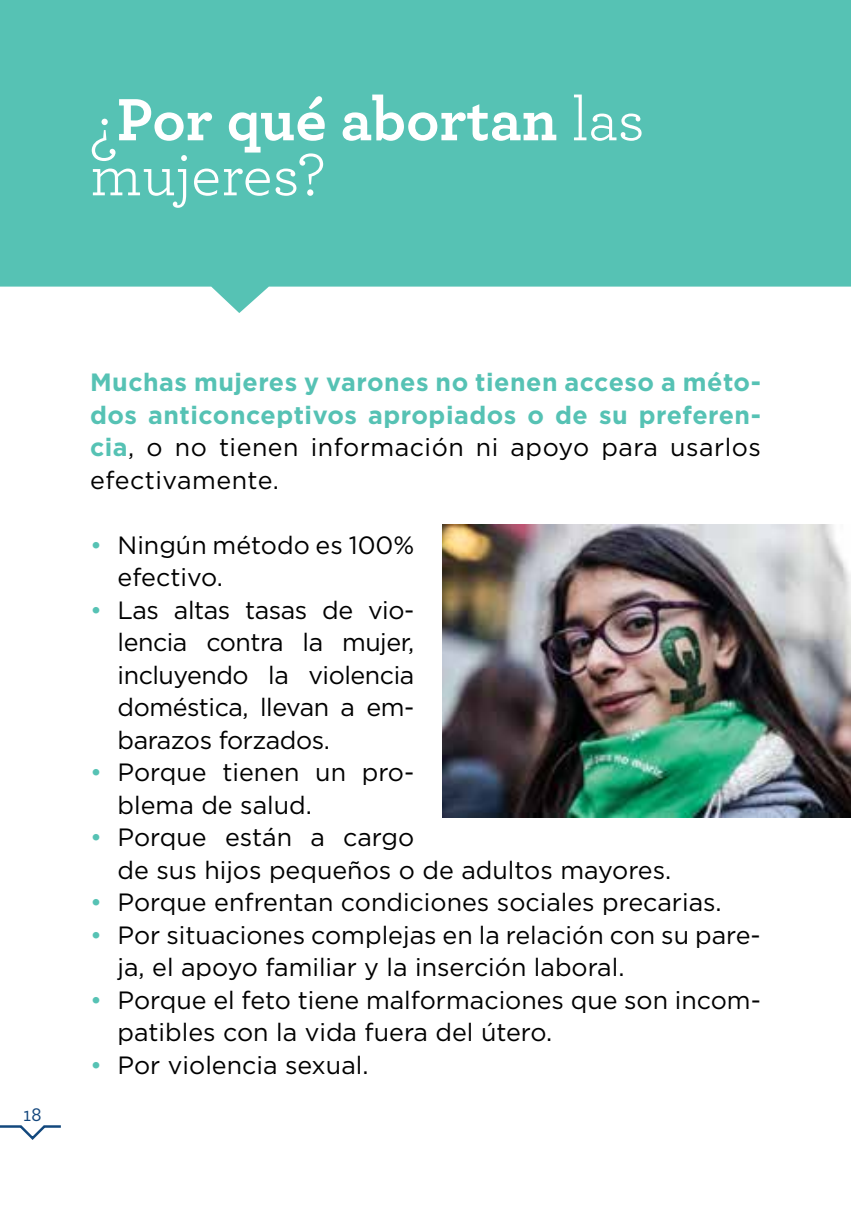
<style>
.page{position:relative;width:851px;height:1205px;background:#fff}
.page>*{position:absolute;margin:0;border:0;box-sizing:border-box;transform-origin:0 0}
.t1{font:700 62.5px/55px "Archer";color:#fff}
.t2{font:25px/32.5px "Gotham";color:#000}
.t3{font:700 25px/32.5px "Gotham";letter-spacing:.02em;color:#56c2b4;text-align:justify}
.t4{font:500 20px "Archer";color:#14477d}
.s1{font-weight:400}
.s2{font-weight:400;color:#000}
.s3{color:#56c2b4}
</style>
<div class="page">
<svg style="left:0;top:1125px;width:61px;height:15px"></svg>
<svg style="left:0;top:0;width:850px;height:313px;background:#63c6ba"></svg>
<img style="left:442px;top:524px;width:408px;height:294px">
<h1 class="t1" style="left:90px;top:88px;width:556px"><span class="s1">¿</span>Por qué abortan <span class="s1">las mujeres?</span></h1>
<p class="t4" style="left:23px;top:1099px;width:20px">18</p>
<p class="t3" style="left:90px;top:366px;width:672px">Muchas mujeres y varones no tienen acceso a méto&shy;dos anticonceptivos apropiados o de su preferen&shy;cia<span class="s2">, o no tienen información ni apoyo para usarlos efectivamente.</span></p>
<p class="t2" style="left:118px;top:528px;width:298px;text-indent:-28px"><span class="s3">•</span> Ningún método es 100% efectivo.</p>
<p class="t2" style="left:118px;top:593px;width:298px;text-align:justify;text-indent:-28px"><span class="s3">•</span> Las altas tasas de vio&shy;lencia contra la mujer, incluyendo la violencia doméstica, llevan a em&shy;barazos forzados.</p>
<p class="t2" style="left:118px;top:755px;width:298px;text-indent:-28px"><span class="s3">•</span> Porque tienen un pro&shy;blema de salud.</p>
<p class="t2" style="left:118px;top:820px;width:555px;text-indent:-28px"><span class="s3">•</span> Porque están a cargo<br>de sus hijos pequeños o de adultos mayores.</p>
<p class="t2" style="left:90px;top:885px;width:633px"><span class="s3">•</span> Porque enfrentan condiciones sociales precarias.</p>
<p class="t2" style="left:118px;top:918px;width:644px;text-indent:-28px"><span class="s3">•</span> Por situaciones complejas en la relación con su pare&shy;ja, el apoyo familiar y la inserción laboral.</p>
<p class="t2" style="left:118px;top:983px;width:644px;text-indent:-28px"><span class="s3">•</span> Porque el feto tiene malformaciones que son incom&shy;patibles con la vida fuera del útero.</p>
<p class="t2" style="left:90px;top:1048px;width:280px"><span class="s3">•</span> Por violencia sexual.</p>
</div>
